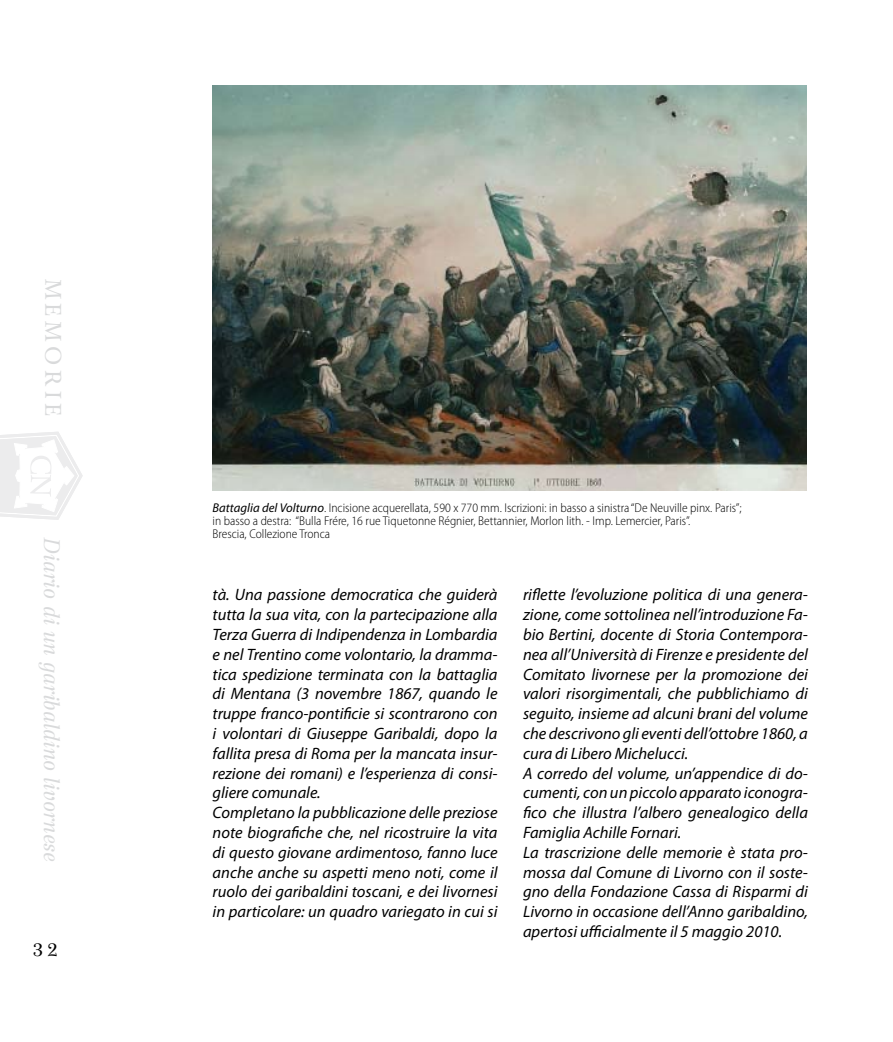
<style>
.page{position:relative;width:893px;height:1042px;background:#fff}
.page>*{position:absolute;margin:0;border:0;box-sizing:border-box;transform-origin:0 0}
.t1{font:italic 22.5px "Wilke LT Std";letter-spacing:-.01em;color:#d9dadb}
.t2{font:22.5px "Wilke LT Std";letter-spacing:.2em;color:#d9dadb}
.t3{font:18px "Wilke LT Std";color:#000}
.t4{font:italic 16.5px/19.8px "Myriad Pro";color:#000}
.t5{font:300 semi-condensed 12.75px/12.8px "Myriad Pro";color:#000}
.s1{font-weight:400;font-style:italic;font-stretch:normal}
</style>
<div class="page">
<img style="left:213px;top:85px;width:594px;height:405px">
<svg style="left:0;top:432px;width:83px;height:88px"></svg>
<h1 class="t2" style="left:66px;top:278px;width:140px;rotate:90deg">MEMORIE</h1>
<h1 class="t1" style="left:66px;top:537px;width:327px;rotate:90deg">Diario di un garibaldino livornese</h1>
<p class="t3" style="left:33px;top:939px;width:26px">32</p>
<p class="t5" style="left:213px;top:502px;width:531px"><span class="s1">Battaglia del Volturno</span>. Incisione acquerellata, 590 x 770 mm. Iscrizioni: in basso a sinistra “De Neuville pinx. Paris”; in basso a destra: “Bulla Frére, 16 rue Tiquetonne Régnier, Bettannier, Morlon lith. - Imp. Lemercier, Paris”.</p>
<p class="t5" style="left:213px;top:528px;width:119px">Brescia, Collezione Tronca</p>
<p class="t4" style="left:213px;top:585px;width:286px">tà. Una passione democratica che guiderà tutta la sua vita, con la partecipazione alla Terza Guerra di Indipendenza in Lombardia e nel Trentino come volontario, la dramma&shy;tica spedizione terminata con la battaglia di Mentana (3 novembre 1867, quando le truppe franco-pontificie si scontrarono con i volontari di Giuseppe Garibaldi, dopo la fallita presa di Roma per la mancata insur&shy;rezione dei romani) e l’esperienza di consi&shy;gliere comunale.<br>Completano la pubblicazione delle preziose note biografiche che, nel ricostruire la vita di questo giovane ardimentoso, fanno luce anche anche su aspetti meno noti, come il ruolo dei garibaldini toscani, e dei livornesi in particolare: un quadro variegato in cui si</p>
<p class="t4" style="left:523px;top:585px;width:286px">riflette l’evoluzione politica di una genera&shy;zione, come sottolinea nell’introduzione Fa&shy;bio Bertini, docente di Storia Contempora&shy;nea all’Università di Firenze e presidente del Comitato livornese per la promozione dei valori risorgimentali, che pubblichiamo di seguito, insieme ad alcuni brani del volume che descrivono gli eventi dell’ottobre 1860, a cura di Libero Michelucci.<br>A corredo del volume, un’appendice di do&shy;cumenti, con un piccolo apparato iconogra&shy;fico che illustra l’albero genealogico della Famiglia Achille Fornari.<br>La trascrizione delle memorie è stata pro&shy;mossa dal Comune di Livorno con il soste&shy;gno della Fondazione Cassa di Risparmi di Livorno in occasione dell’Anno garibaldino, apertosi ufficialmente il 5 maggio 2010.</p>
</div>
